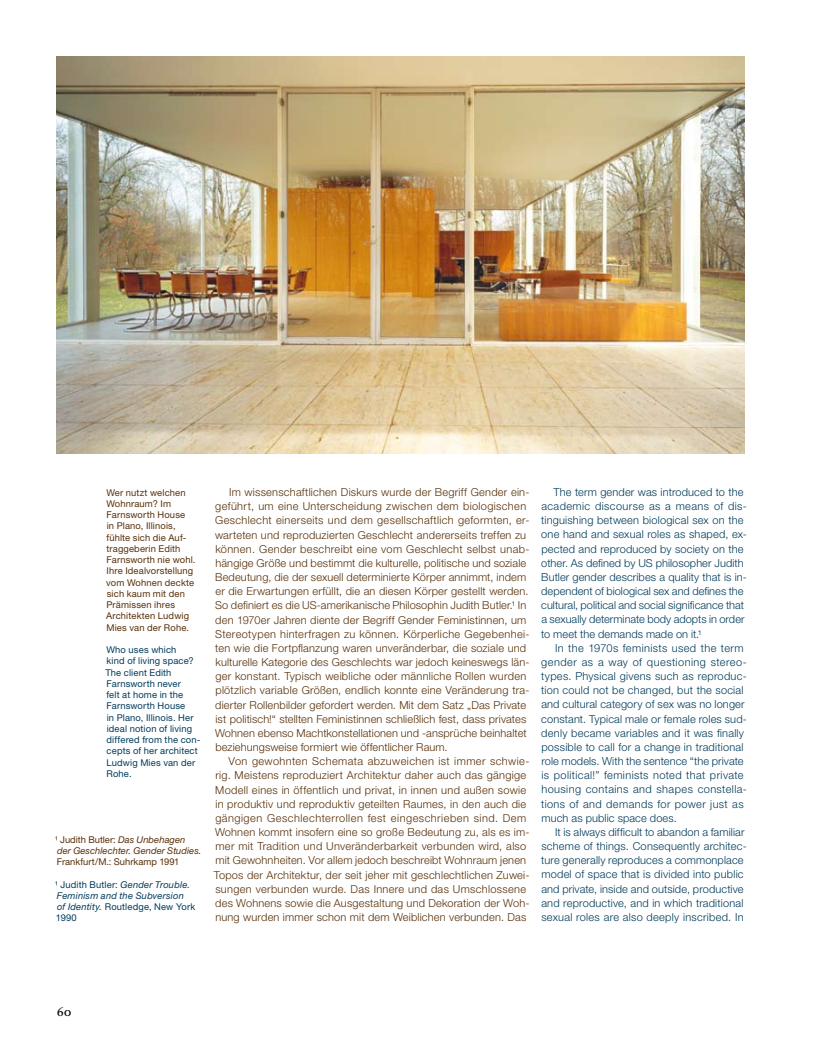
<style>
.page{position:relative;width:815px;height:1063px;background:#fff}
.page>*{position:absolute;margin:0;border:0;box-sizing:border-box;transform-origin:0 0}
.t1{font:12.5px "Epic";color:#000}
.t2{font:300 11px/14.1px "Helvetica Neue LT Std";letter-spacing:.02em;color:#572f08}
.t3{font:300 11px/14.1px "Helvetica Neue LT Std";letter-spacing:.015em;color:#003b5a}
.t4{font:9.38px/11.2px "Helvetica Neue LT Std";letter-spacing:.015em;color:#572f08}
.t5{font:9.38px/11.2px "Helvetica Neue LT Std";letter-spacing:.015em;color:#003b5a}
.t6{font:italic 9.38px/11.2px "Helvetica Neue LT Std";letter-spacing:.02em;color:#003b5a}
.t7{font:italic 9.38px/11.2px "Helvetica Neue LT Std";letter-spacing:.005em;color:#572f08}
.s1{font-style:normal}
</style>
<div class="page">
<img style="left:57px;top:57px;width:687px;height:397px">
<p class="t4" style="left:106px;top:487px;width:91px">Wer nutzt welchen<br>Wohnraum? Im<br>Farnsworth House<br>in Plano, Illinois, fühlte sich die Auf&shy;traggeberin Edith<br>Farnsworth nie wohl.<br>Ihre Idealvorstellung vom Wohnen deckte sich kaum mit den<br>Prämissen ihres<br>Architekten Ludwig<br>Mies van der Rohe.</p>
<p class="t5" style="left:105px;top:644px;width:97px">Who uses which<br>kind of living space?<br>The client Edith<br>Farnsworth never<br>felt at home in the<br>Farnsworth House<br>in Plano, Illinois. Her ideal notion of living differed from the con&shy;cepts of her architect<br>Ludwig Mies van der<br>Rohe.</p>
<p class="t7" style="left:55px;top:833px;width:148px"><span class="s1">¹ Judith Butler:</span> Das Unbehagen der Geschlechter. Gender Studies.</p>
<p class="t4" style="left:57px;top:856px;width:124px">Frankfurt/M.: Suhrkamp 1991</p>
<p class="t6" style="left:55px;top:878px;width:142px"><span class="s1">¹ Judith Butler:</span> Gender Trouble.<br>Feminism and the Subversion<br>of Identity. <span class="s1">Routledge, New York<br>1990</span></p>
<p class="t2" style="left:215px;top:485px;width:316px;text-indent:14px">Im wissenschaftlichen Diskurs wurde der Begriff Gender ein&shy;geführt, um eine Unterscheidung zwischen dem biologischen Geschlecht einerseits und dem gesellschaftlich geformten, er&shy;warteten und reproduzierten Geschlecht andererseits treffen zu können. Gender beschreibt eine vom Geschlecht selbst unab&shy;hängige Größe und bestimmt die kulturelle, politische und soziale Bedeutung, die der sexuell determinierte Körper annimmt, indem er die Erwartungen erfüllt, die an diesen Körper gestellt werden.<br>So definiert es die US-amerikanische Philosophin Judith Butler.¹ In den 1970er Jahren diente der Begriff Gender Feministinnen, um Stereotypen hinterfragen zu können. Körperliche Gegebenhei&shy;ten wie die Fortpflanzung waren unveränderbar, die soziale und kulturelle Kategorie des Geschlechts war jedoch keineswegs län&shy;ger konstant. Typisch weibliche oder männliche Rollen wurden plötzlich variable Größen, endlich konnte eine Veränderung tra&shy;dierter Rollenbilder gefordert werden. Mit dem Satz „Das Private ist politisch!“ stellten Feministinnen schließlich fest, dass privates Wohnen ebenso Machtkonstellationen und -ansprüche beinhaltet beziehungsweise formiert wie öffentlicher Raum.</p>
<p class="t2" style="left:214px;top:754px;width:317px;text-indent:15px">Von gewohnten Schemata abzuweichen ist immer schwie&shy;rig. Meistens reproduziert Architektur daher auch das gängige Modell eines in öffentlich und privat, in innen und außen sowie in produktiv und reproduktiv geteilten Raumes, in den auch die gängigen Geschlechterrollen fest eingeschrieben sind. Dem Wohnen kommt insofern eine so große Bedeutung zu, als es im&shy;mer mit Tradition und Unveränderbarkeit verbunden wird, also mit Gewohnheiten. Vor allem jedoch beschreibt Wohnraum jenen Topos der Architektur, der seit jeher mit geschlechtlichen Zuwei&shy;sungen verbunden wurde. Das Innere und das Umschlossene des Wohnens sowie die Ausgestaltung und Dekoration der Woh&shy;nung wurden immer schon mit dem Weiblichen verbunden. Das</p>
<p class="t3" style="left:541px;top:485px;width:207px;text-indent:12px">The term gender was introduced to the academic discourse as a means of dis&shy;tinguishing between biological sex on the one hand and sexual roles as shaped, ex&shy;pected and reproduced by society on the other. As defined by US philosopher Judith Butler gender describes a quality that is in&shy;dependent of biological sex and defines the cultural, political and social significance that a sexually determinate body adopts in order to meet the demands made on it.¹</p>
<p class="t3" style="left:541px;top:641px;width:207px;text-indent:14px">In the 1970s feminists used the term gender as a way of questioning stereo&shy;types. Physical givens such as reproduc&shy;tion could not be changed, but the social and cultural category of sex was no longer constant. Typical male or female roles sud&shy;denly became variables and it was finally possible to call for a change in traditional role models. With the sentence “the private is political!” feminists noted that private housing contains and shapes constella&shy;tions of and demands for power just as much as public space does.</p>
<p class="t3" style="left:541px;top:825px;width:207px;text-indent:14px">It is always difficult to abandon a familiar scheme of things. Consequently architec&shy;ture generally reproduces a commonplace model of space that is divided into public and private, inside and outside, productive and reproductive, and in which traditional sexual roles are also deeply inscribed. In</p>
<p class="t1" style="left:57px;top:1003px;width:16px">60</p>
</div>
